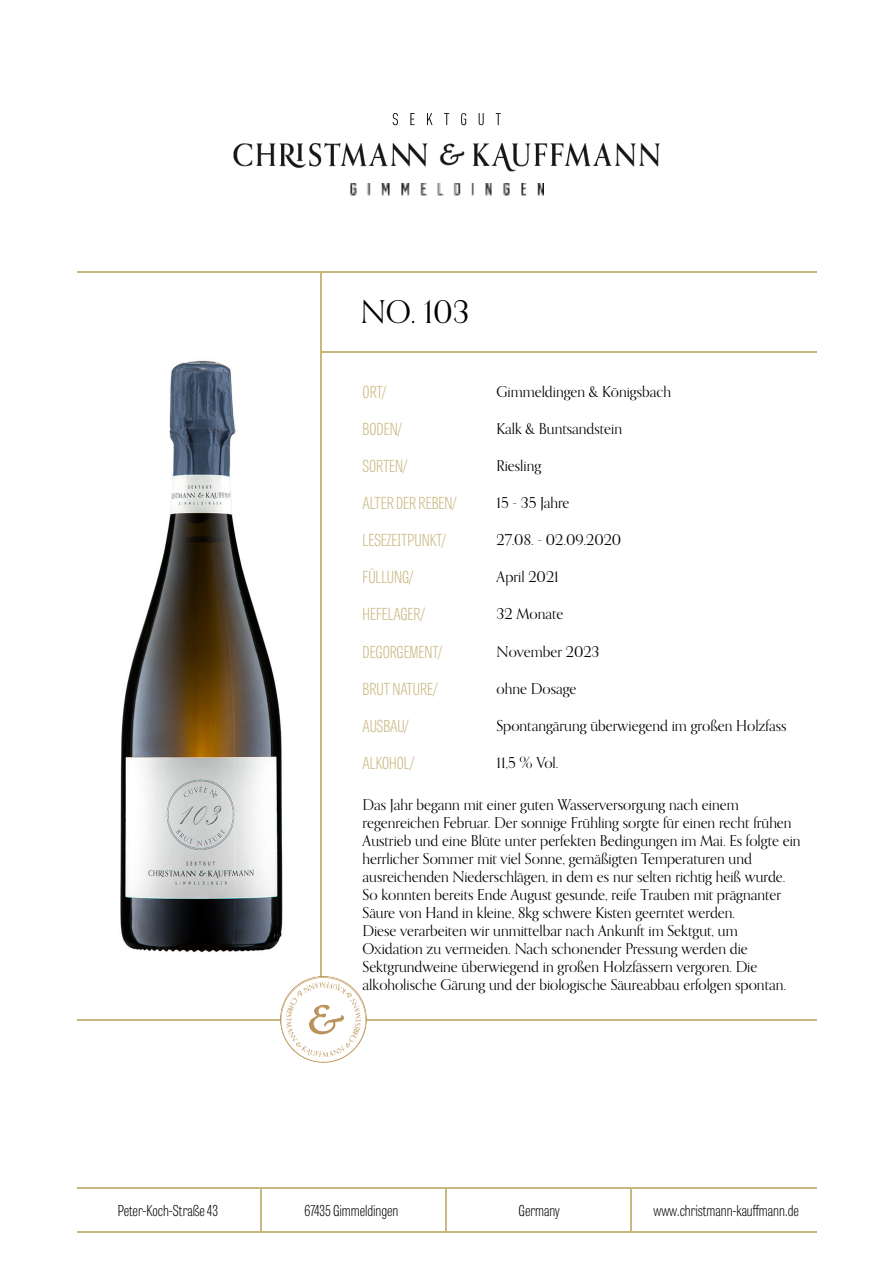
<style>
.page{position:relative;width:893px;height:1263px;background:#fff}
.page>*{position:absolute;margin:0;border:0;box-sizing:border-box;transform-origin:0 0}
.t1{font:31.5px "Orpheus Pro";color:#000}
.t2{font:100 16.5px "Tablet Gothic Compressed";color:#c8b77f}
.t3{font:15px/18px "Orpheus Pro";color:#000}
.t4{font:100 15px "Tablet Gothic Compressed";color:#000}
</style>
<div class="page">
<hr style="left:322px;top:352px;width:494px;height:1px;background:#c8b77f">
<hr style="left:76px;top:271px;width:740px;height:1px;background:#c8b77f">
<img style="left:234px;top:143px;width:425px;height:28px">
<img style="left:350px;top:183px;width:193px;height:13px">
<svg style="left:392px;top:113px;width:108px;height:12px"></svg>
<hr style="left:320px;top:272px;width:1px;height:748px;background:#c8b77f">
<img style="left:120px;top:360px;width:163px;height:593px">
<hr style="left:76px;top:1020px;width:740px;height:1px;background:#c8b77f">
<hr style="left:76px;top:1188px;width:740px;height:1px;background:#c8b77f">
<hr style="left:76px;top:1232px;width:740px;height:1px;background:#c8b77f">
<hr style="left:260px;top:1189px;width:1px;height:43px;background:#c8b77f">
<hr style="left:446px;top:1189px;width:1px;height:43px;background:#c8b77f">
<hr style="left:630px;top:1189px;width:1px;height:43px;background:#c8b77f">
<img style="left:280px;top:977px;width:86px;height:85px">
<h1 class="t1" style="left:360px;top:293px;width:110px">NO. 103</h1>
<p class="t2" style="left:362px;top:381px;width:25px">ORT/</p>
<p class="t3" style="left:496px;top:382px;width:176px">Gimmeldingen &amp; Königsbach</p>
<p class="t2" style="left:362px;top:418px;width:41px">BODEN/</p>
<p class="t3" style="left:496px;top:419px;width:127px">Kalk &amp; Buntsandstein</p>
<p class="t2" style="left:362px;top:455px;width:46px">SORTEN/</p>
<p class="t3" style="left:496px;top:456px;width:46px">Riesling</p>
<p class="t2" style="left:362px;top:492px;width:96px">ALTER DER REBEN/</p>
<p class="t3" style="left:496px;top:493px;width:74px">15 - 35 Jahre</p>
<p class="t2" style="left:362px;top:529px;width:85px">LESEZEITPUNKT/</p>
<p class="t3" style="left:496px;top:531px;width:126px">27.08. - 02.09.2020</p>
<p class="t2" style="left:362px;top:566px;width:52px">FÜLLUNG/</p>
<p class="t3" style="left:496px;top:568px;width:64px">April 2021</p>
<p class="t2" style="left:362px;top:604px;width:64px">HEFELAGER/</p>
<p class="t3" style="left:496px;top:605px;width:68px">32 Monate</p>
<p class="t2" style="left:362px;top:641px;width:81px">DEGORGEMENT/</p>
<p class="t3" style="left:496px;top:642px;width:104px">November 2023</p>
<p class="t2" style="left:362px;top:678px;width:76px">BRUT NATURE/</p>
<p class="t3" style="left:496px;top:679px;width:81px">ohne Dosage</p>
<p class="t2" style="left:362px;top:715px;width:48px">AUSBAU/</p>
<p class="t3" style="left:496px;top:716px;width:291px">Spontangärung überwiegend im großen Holzfass</p>
<p class="t2" style="left:362px;top:752px;width:53px">ALKOHOL/</p>
<p class="t3" style="left:496px;top:753px;width:63px">11,5 % Vol.</p>
<p class="t3" style="left:362px;top:796px;width:439px">Das Jahr begann mit einer guten Wasserversorgung nach einem regenreichen Februar. Der sonnige Frühling sorgte für einen recht frühen Austrieb und eine Blüte unter perfekten Bedingungen im Mai. Es folgte ein herrlicher Sommer mit viel Sonne, gemäßigten Temperaturen und ausreichenden Niederschlägen, in dem es nur selten richtig heiß wurde.<br>So konnten bereits Ende August gesunde, reife Trauben mit prägnanter Säure von Hand in kleine, 8kg schwere Kisten geerntet werden.<br>Diese verarbeiten wir unmittelbar nach Ankunft im Sektgut, um Oxidation zu vermeiden. Nach schonender Pressung werden die Sektgrundweine überwiegend in großen Holzfässern vergoren. Die alkoholische Gärung und der biologische Säureabbau erfolgen spontan.</p>
<p class="t4" style="left:118px;top:1201px;width:102px">Peter-Koch-Straße 43</p>
<p class="t4" style="left:304px;top:1201px;width:95px">67435 Gimmeldingen</p>
<p class="t4" style="left:518px;top:1201px;width:43px">Germany</p>
<p class="t4" style="left:653px;top:1201px;width:147px">www.christmann-kauffmann.de</p>
</div>
